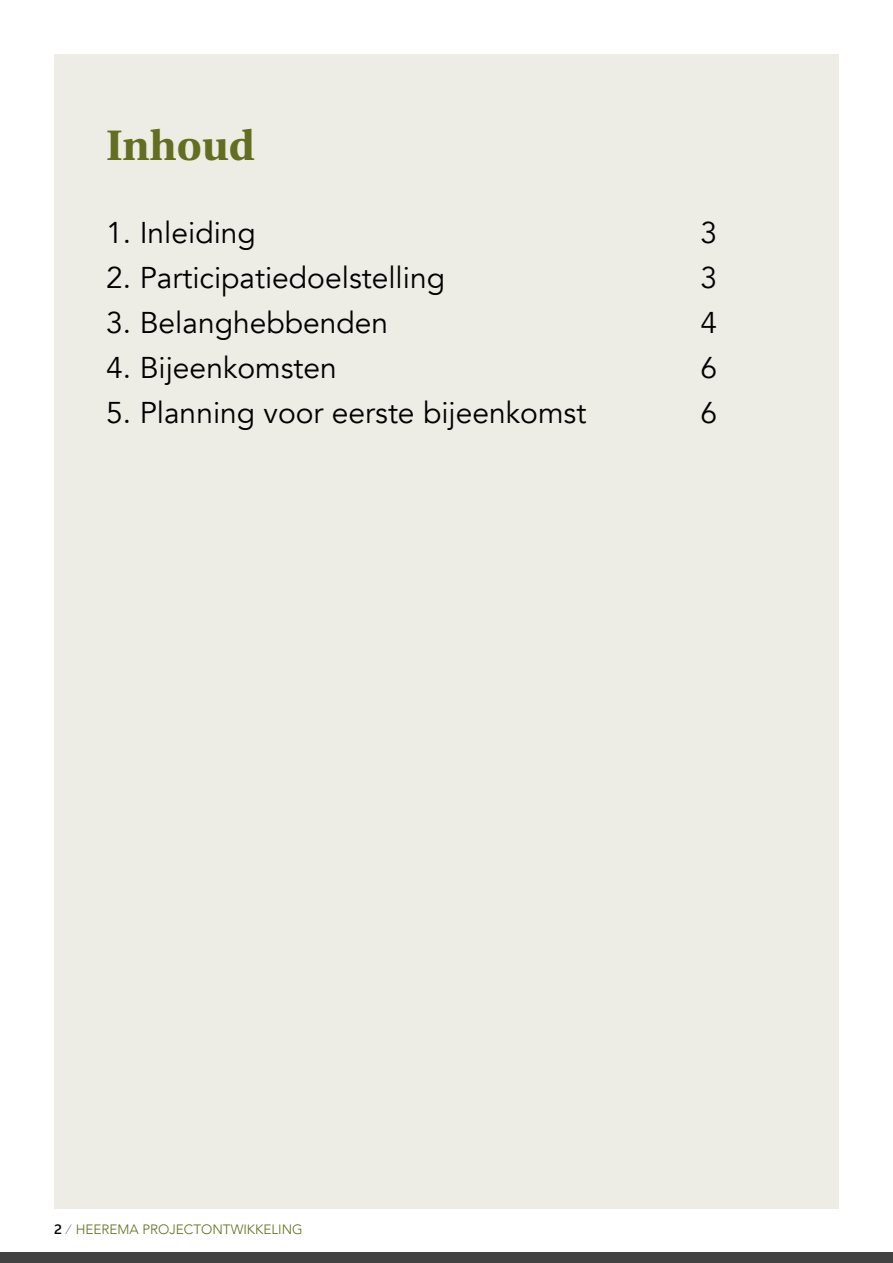
<style>
.page{position:relative;width:893px;height:1263px;background:#fff}
.page>*{position:absolute;margin:0;border:0;box-sizing:border-box;transform-origin:0 0}
.t1{font:700 45px "Utopia Std";color:#636f20}
.t2{font:30px "Avenir";color:#000}
.t3{font:300 13.5px "Avenir";color:#636f20}
.s1{font-family:"Ainslie Sans Nor Dem";font-weight:400;color:#000}
.s2{font-family:"Ainslie Sans Nor Thi";font-weight:400;color:#000}
</style>
<div class="page">
<div style="left:54px;top:54px;width:785px;height:1155px;background:#edede5"></div>
<div style="left:0;top:1252px;width:893px;height:11px;background:#424242"></div>
<h1 class="t1" style="left:106px;top:120px;width:150px">Inhoud</h1>
<p class="t2" style="left:106px;top:214px;width:151px">1. Inleiding</p>
<p class="t2" style="left:700px;top:214px;width:18px">3</p>
<p class="t2" style="left:106px;top:259px;width:340px">2. Participatiedoelstelling</p>
<p class="t2" style="left:700px;top:259px;width:18px">3</p>
<p class="t2" style="left:106px;top:304px;width:283px">3. Belanghebbenden</p>
<p class="t2" style="left:700px;top:304px;width:18px">4</p>
<p class="t2" style="left:106px;top:349px;width:232px">4. Bijeenkomsten</p>
<p class="t2" style="left:700px;top:349px;width:18px">6</p>
<p class="t2" style="left:106px;top:394px;width:481px">5. Planning voor eerste bijeenkomst</p>
<p class="t2" style="left:700px;top:394px;width:18px">6</p>
<p class="t3" style="left:54px;top:1221px;width:250px"><span class="s1">2</span> <span class="s2">/</span> HEEREMA PROJECTONTWIKKELING</p>
</div>
